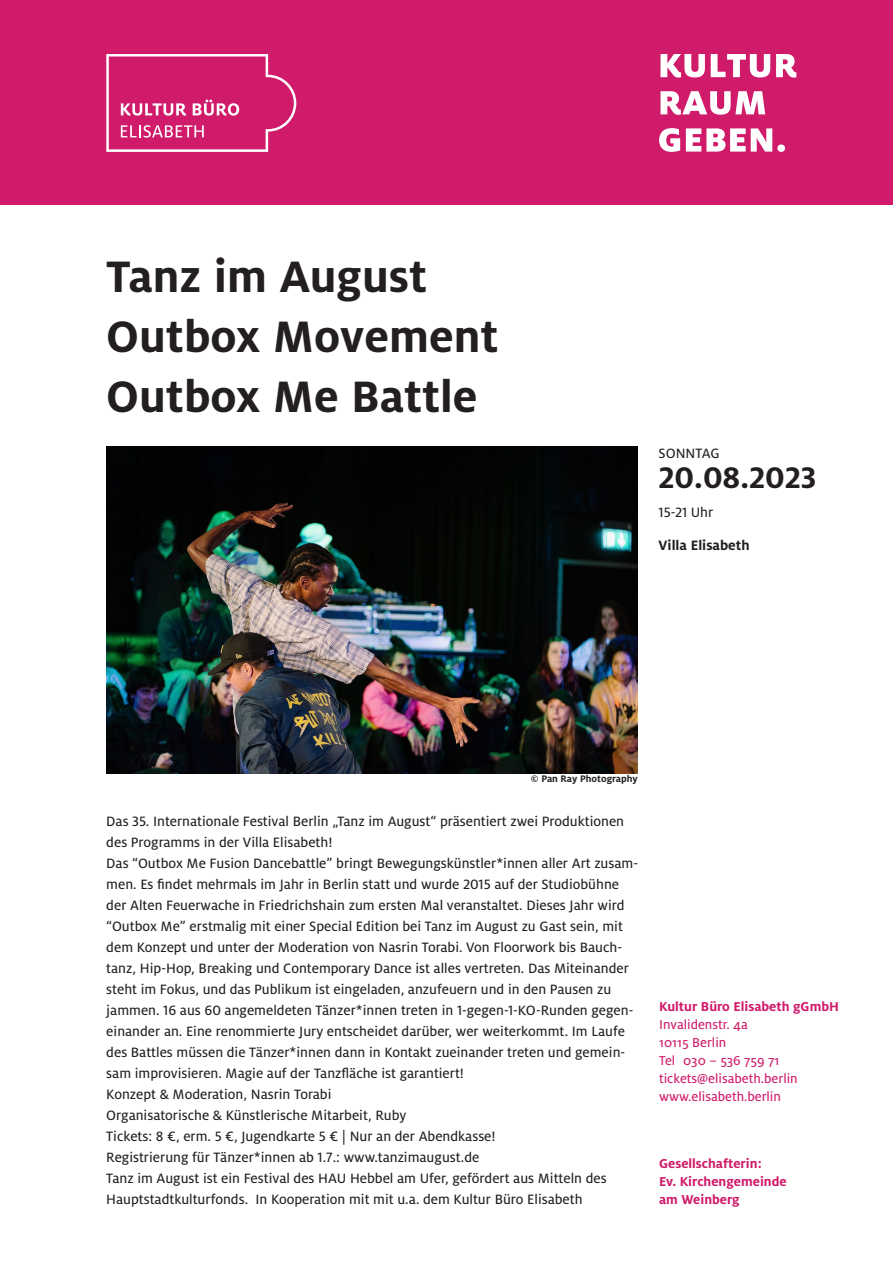
<style>
.page{position:relative;width:893px;height:1263px;background:#fff}
.page>*{position:absolute;margin:0;border:0;box-sizing:border-box;transform-origin:0 0}
.t1{font:700 48.75px/60px "Milo LF";color:#231f20}
.t2{font:700 33px "Milo LF";color:#231f20}
.t3{font:15px/21px "Milo LF Text";color:#231f20}
.t4{font:700 15px "Milo";color:#231f20}
.t5{font:15px "Milo Text";color:#231f20}
.t6{font:14.25px/18px "Milo Text";color:#d01a6a}
.t7{font:700 14.25px/18px "Milo";color:#d01a6a}
.t8{font:700 10.5px "Milo LF";color:#231f20}
</style>
<div class="page">
<div style="left:0;top:0;width:893px;height:204px;background:#d01a6a"></div>
<svg style="left:106px;top:54px;width:190px;height:98px"></svg>
<svg style="left:659px;top:128px;width:126px;height:24px"></svg>
<svg style="left:660px;top:91px;width:105px;height:24px"></svg>
<svg style="left:660px;top:54px;width:136px;height:24px"></svg>
<img style="left:106px;top:446px;width:532px;height:328px">
<h1 class="t1" style="left:106px;top:246px;width:394px">Tanz im August<br>Outbox Movement<br>Outbox Me Battle</h1>
<p class="t5" style="left:659px;top:444px;width:63px">SONNTAG</p>
<h2 class="t2" style="left:659px;top:458px;width:159px">20.08.2023</h2>
<p class="t3" style="left:659px;top:502px;width:56px">15-21 Uhr</p>
<p class="t4" style="left:659px;top:537px;width:93px">Villa Elisabeth</p>
<p class="t8" style="left:531px;top:772px;width:108px">© Pan Ray Photography</p>
<p class="t3" style="left:106px;top:810px;width:533px">Das 35. Internationale Festival Berlin „Tanz im August“ präsentiert zwei Produktionen des Programms in der Villa Elisabeth!<br>Das “Outbox Me Fusion Dancebattle” bringt Bewegungskünstler*innen aller Art zusam&shy;men. Es findet mehrmals im Jahr in Berlin statt und wurde 2015 auf der Studiobühne der Alten Feuerwache in Friedrichshain zum ersten Mal veranstaltet. Dieses Jahr wird “Outbox Me” erstmalig mit einer Special Edition bei Tanz im August zu Gast sein, mit dem Konzept und unter der Moderation von Nasrin Torabi. Von Floorwork bis Bauch&shy;tanz, Hip-Hop, Breaking und Contemporary Dance ist alles vertreten. Das Miteinander steht im Fokus, und das Publikum ist eingeladen, anzufeuern und in den Pausen zu jammen. 16 aus 60 angemeldeten Tänzer*innen treten in 1-gegen-1-KO-Runden gegen&shy;einander an. Eine renommierte Jury entscheidet darüber, wer weiterkommt. Im Laufe des Battles müssen die Tänzer*innen dann in Kontakt zueinander treten und gemein&shy;sam improvisieren. Magie auf der Tanzfläche ist garantiert!<br>Konzept &amp; Moderation, Nasrin Torabi<br>Organisatorische &amp; Künstlerische Mitarbeit, Ruby<br>Tickets: 8 €, erm. 5 €, Jugendkarte 5 € | Nur an der Abendkasse!<br>Registrierung für Tänzer*innen ab 1.7.: www.tanzimaugust.de<br>Tanz im August ist ein Festival des HAU Hebbel am Ufer, gefördert aus Mitteln des Hauptstadtkulturfonds. In Kooperation mit mit u.a. dem Kultur Büro Elisabeth</p>
<p class="t7" style="left:659px;top:997px;width:181px">Kultur Büro Elisabeth gGmbH</p>
<p class="t6" style="left:659px;top:1015px;width:140px">Invalidenstr. 4a<br>10115 Berlin<br>Tel 030 – 536 759 71 tickets@elisabeth.berlin www.elisabeth.berlin</p>
<p class="t7" style="left:659px;top:1154px;width:129px">Gesellschafterin:<br>Ev. Kirchengemeinde am Weinberg</p>
</div>
